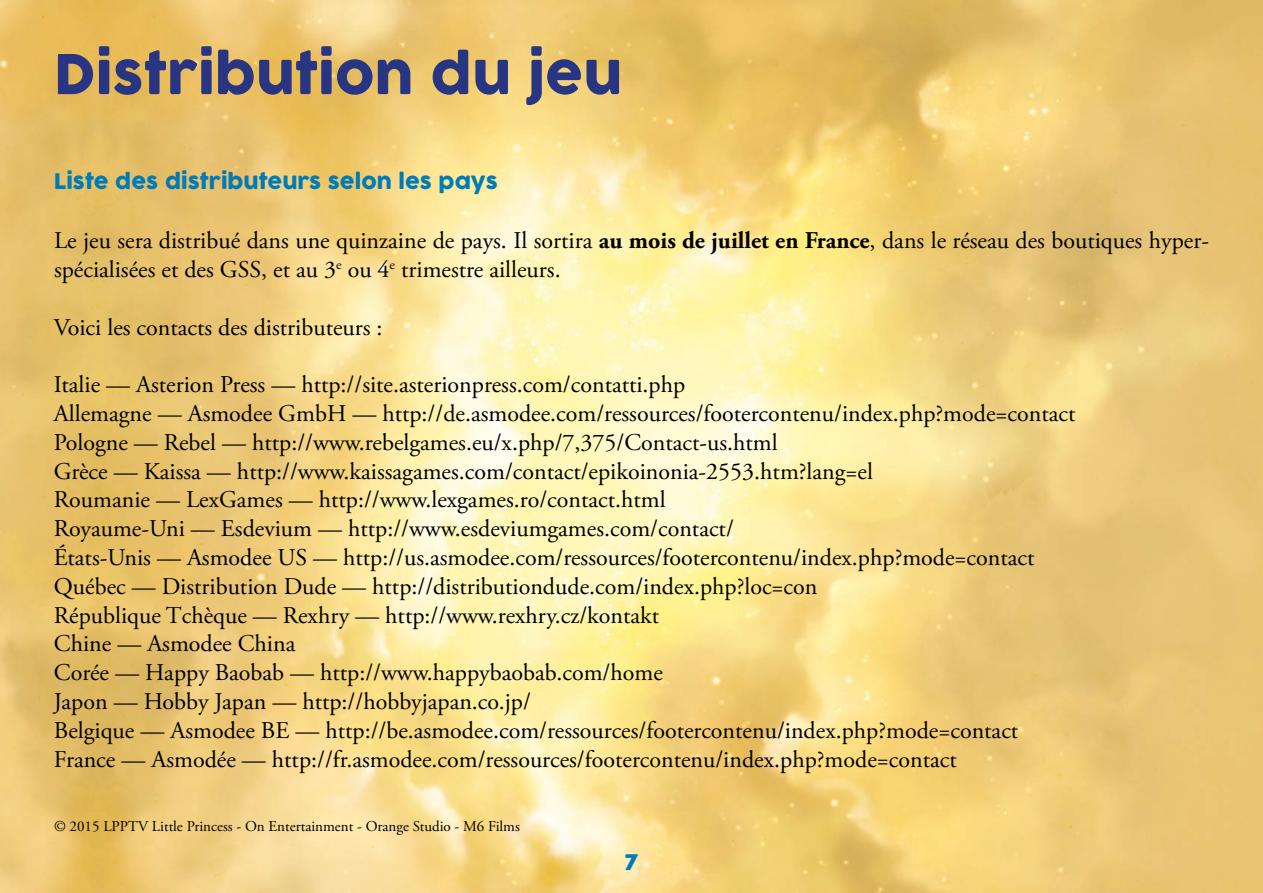
<style>
.page{position:relative;width:1263px;height:893px;background:#fff}
.page>*{position:absolute;margin:0;border:0;box-sizing:border-box;transform-origin:0 0}
.t1{font:54px "COCOGOOSE";color:#283583}
.t2{font:24px/28.8px "Adobe Garamond Pro";color:#000}
.t3{font:21px "COCOGOOSE";color:#007bb7}
.t4{font:15px "Adobe Garamond Pro";color:#000}
.s1{font-weight:700}
</style>
<div class="page">
<img style="left:0;top:0;width:1263px;height:893px">
<h1 class="t1" style="left:54px;top:34px;width:570px">Distribution du jeu</h1>
<p class="t3" style="left:54px;top:165px;width:445px">Liste des distributeurs selon les pays</p>
<p class="t2" style="left:54px;top:227px;width:1156px">Le jeu sera distribué dans une quinzaine de pays. Il sortira <span class="s1">au mois de juillet en France</span>, dans le réseau des boutiques hyper&shy;spécialisées et des GSS, et au 3<sup>e</sup> ou 4<sup>e</sup> trimestre ailleurs.</p>
<p class="t2" style="left:54px;top:313px;width:330px">Voici les contacts des distributeurs :</p>
<p class="t2" style="left:54px;top:371px;width:1023px">Italie — Asterion Press — http://site.asterionpress.com/contatti.php<br>Allemagne — Asmodee GmbH — http://de.asmodee.com/ressources/footercontenu/index.php?mode=contact Pologne — Rebel — http://www.rebelgames.eu/x.php/7,375/Contact-us.html<br>Grèce — Kaissa — http://www.kaissagames.com/contact/epikoinonia-2553.htm?lang=el<br>Roumanie — LexGames — http://www.lexgames.ro/contact.html<br>Royaume-Uni — Esdevium — http://www.esdeviumgames.com/contact/<br>États-Unis — Asmodee US — http://us.asmodee.com/ressources/footercontenu/index.php?mode=contact Québec — Distribution Dude — http://distributiondude.com/index.php?loc=con<br>République Tchèque — Rexhry — http://www.rexhry.cz/kontakt<br>Chine — Asmodee China<br>Corée — Happy Baobab — http://www.happybaobab.com/home<br>Japon — Hobby Japan — http://hobbyjapan.co.jp/<br>Belgique — Asmodee BE — http://be.asmodee.com/ressources/footercontenu/index.php?mode=contact France — Asmodée — http://fr.asmodee.com/ressources/footercontenu/index.php?mode=contact</p>
<p class="t4" style="left:54px;top:817px;width:467px">© 2015 LPPTV Little Princess - On Entertainment - Orange Studio - M6 Films</p>
<p class="t3" style="left:625px;top:847px;width:15px">7</p>
</div>
